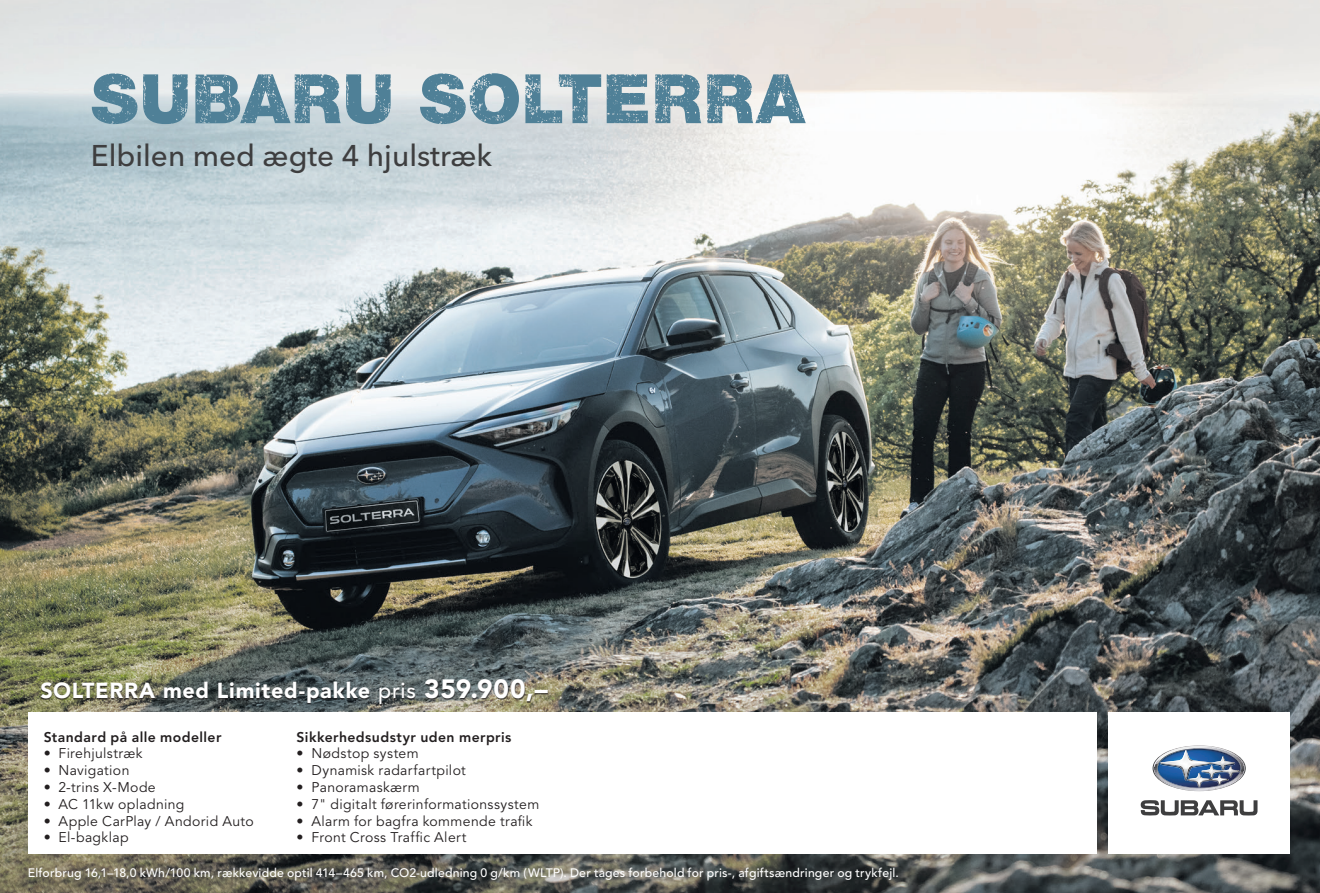
<style>
.page{position:relative;width:1320px;height:893px;background:#fff}
.page>*{position:absolute;margin:0;border:0;box-sizing:border-box;transform-origin:0 0}
.t1{font:68.25px "Subaru Sans Rough";letter-spacing:.03em;color:#4f8097}
.t2{font:500 29.75px "Avenir Next LT Pro";color:#3e3e3f}
.t3{font:900 21.7px "Avenir LT Std";letter-spacing:.03em;color:#fff}
.t4{font:14px "Avenir LT Std";letter-spacing:.025em;color:#231f20}
.t5{font:800 14px "Avenir LT Std";letter-spacing:.03em;color:#231f20}
.t6{font:500 12.25px "Avenir LT Std";letter-spacing:.015em;color:#fff}
.s1{font-weight:500}
.s2{font-size:26.25px}
</style>
<div class="page">
<img style="left:0;top:0;width:1320px;height:893px">
<div style="left:1108px;top:712px;width:182px;height:142px;background:#fff"></div>
<svg style="left:1140px;top:800px;width:117px;height:15px"></svg>
<svg style="left:1152px;top:745px;width:93px;height:46px"></svg>
<div style="left:28px;top:712px;width:1068px;height:142px;background:#fff"></div>
<div style="left:41px;top:680px;width:507px;height:25px;background:#231f20;opacity:.7"></div>
<h1 class="t1" style="left:91px;top:58px;width:715px">SUBARU SOLTERRA</h1>
<h2 class="t2" style="left:91px;top:138px;width:403px">Elbilen med ægte 4 hjulstræk</h2>
<h3 class="t3" style="left:40px;top:678px;width:509px">SOLTERRA med Limited-pakke <span class="s1">pris</span> <span class="s2">359.900,–</span></h3>
<p class="t5" style="left:44px;top:728px;width:179px">Standard på alle modeller</p>
<p class="t4" style="left:44px;top:746px;width:101px">• Firehjulstræk</p>
<p class="t4" style="left:44px;top:762px;width:87px">• Navigation</p>
<p class="t4" style="left:44px;top:779px;width:114px">• 2-trins X-Mode</p>
<p class="t4" style="left:44px;top:796px;width:142px">• AC 11kw opladning</p>
<p class="t4" style="left:44px;top:813px;width:212px">• Apple CarPlay / Andorid Auto</p>
<p class="t4" style="left:44px;top:830px;width:86px">• El-bagklap</p>
<p class="t5" style="left:297px;top:728px;width:216px">Sikkerhedsudstyr uden merpris</p>
<p class="t4" style="left:297px;top:746px;width:124px">• Nødstop system</p>
<p class="t4" style="left:297px;top:762px;width:171px">• Dynamisk radarfartpilot</p>
<p class="t4" style="left:297px;top:779px;width:125px">• Panoramaskærm</p>
<p class="t4" style="left:297px;top:796px;width:244px">• 7" digitalt førerinformationssystem</p>
<p class="t4" style="left:297px;top:813px;width:237px">• Alarm for bagfra kommende trafik</p>
<p class="t4" style="left:297px;top:830px;width:171px">• Front Cross Traffic Alert</p>
<p class="t6" style="left:28px;top:866px;width:872px">Elforbrug 16,1–18,0 kWh/100 km, rækkevidde optil 414–465 km, CO2-udledning 0 g/km (WLTP). Der tages forbehold for pris-, afgiftsændringer og trykfejl.</p>
</div>
